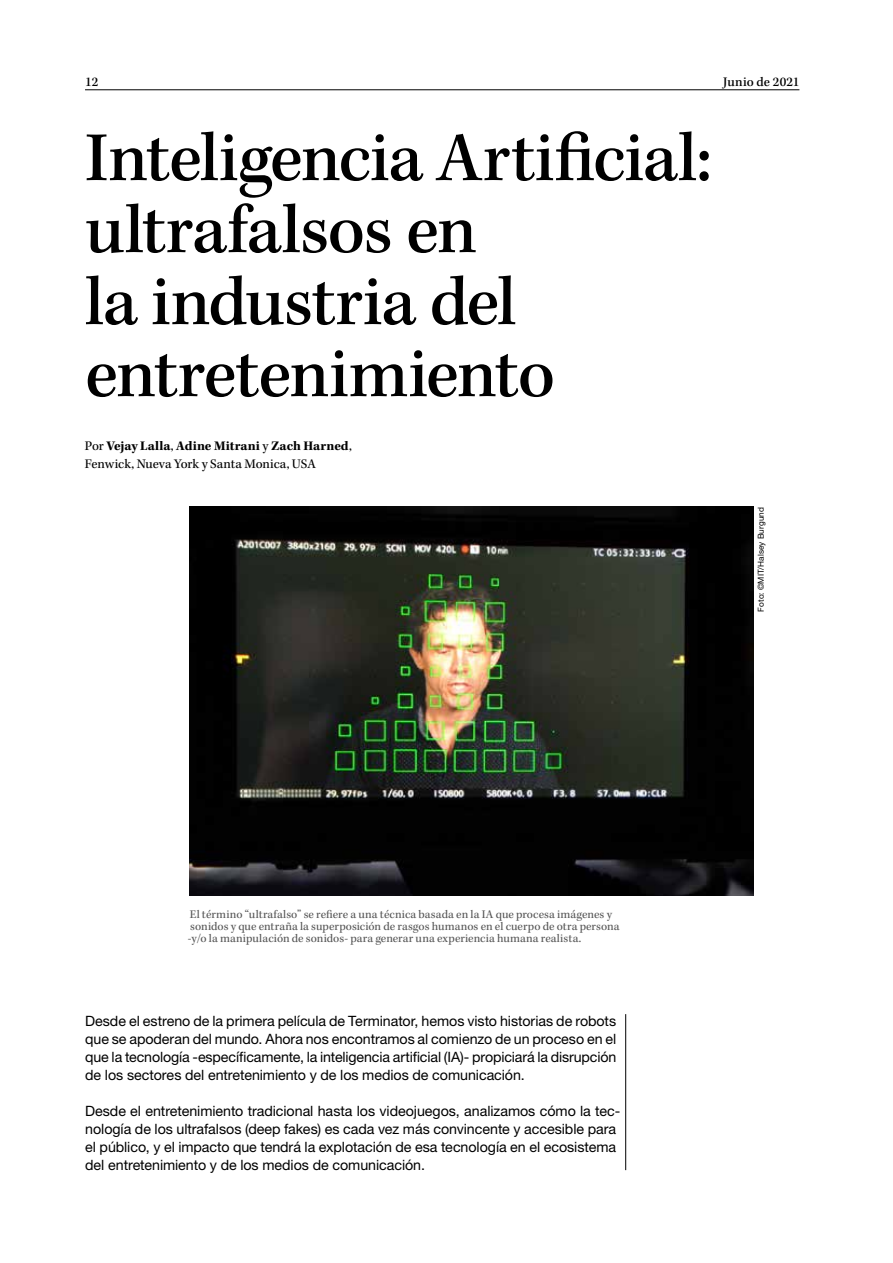
<style>
.page{position:relative;width:893px;height:1263px;background:#fff}
.page>*{position:absolute;margin:0;border:0;box-sizing:border-box;transform-origin:0 0}
.t1{font:500 72px/72px "Kepler Std";letter-spacing:-.02em;color:#000}
.t2{font:14.25px/18px "Helvetica Neue LT Std";letter-spacing:-.005em;color:#000;text-align:justify}
.t3{font:13.5px/18px "Kepler Std";letter-spacing:-.005em;color:#000}
.t4{font:500 13.5px "Kepler Std";letter-spacing:.005em;color:#000}
.t5{font:12px/12px "Kepler Std";letter-spacing:.005em;color:#555}
.t6{font:8.25px "Helvetica Neue LT Std";letter-spacing:.01em;color:#000}
.s1{font-weight:700}
</style>
<div class="page">
<hr style="left:85px;top:90px;width:714px;height:1px;background:#000">
<hr style="left:625px;top:1014px;width:1px;height:156px;background:#000">
<img style="left:190px;top:507px;width:563px;height:388px">
<p class="t4" style="left:85px;top:74px;width:15px">12</p>
<p class="t4" style="left:723px;top:74px;width:78px">Junio de 2021</p>
<h1 class="t1" style="left:85px;top:124px;width:628px">Inteligencia Artificial: ultrafalsos en<br>la industria del entretenimiento</h1>
<p class="t3" style="left:85px;top:437px;width:269px">Por <span class="s1">Vejay Lalla</span>, <span class="s1">Adine Mitrani</span> y <span class="s1">Zach Harned</span>,<br>Fenwick, Nueva York y Santa Monica, USA</p>
<p class="t5" style="left:188px;top:909px;width:433px">El término “ultrafalso” se refiere a una técnica basada en la IA que procesa imágenes y sonidos y que entraña la superposición de rasgos humanos en el cuerpo de otra persona -y/o la manipulación de sonidos- para generar una experiencia humana realista.</p>
<p class="t2" style="left:85px;top:1012px;width:533px">Desde el estreno de la primera película de Terminator, hemos visto historias de robots que se apoderan del mundo. Ahora nos encontramos al comienzo de un proceso en el que la tecnología -específicamente, la inteligencia artificial (IA)- propiciará la disrupción de los sectores del entretenimiento y de los medios de comunicación.</p>
<p class="t2" style="left:85px;top:1102px;width:537px;text-align:left">Desde el entretenimiento tradicional hasta los videojuegos, analizamos cómo la tec&shy;nología de los ultrafalsos (deep fakes) es cada vez más convincente y accesible para el público, y el impacto que tendrá la explotación de esa tecnología en el ecosistema del entretenimiento y de los medios de comunicación.</p>
<p class="t6" style="left:756px;top:611px;width:106px;rotate:-90deg">Foto: ©MIT/Halsey Burgund</p>
</div>
